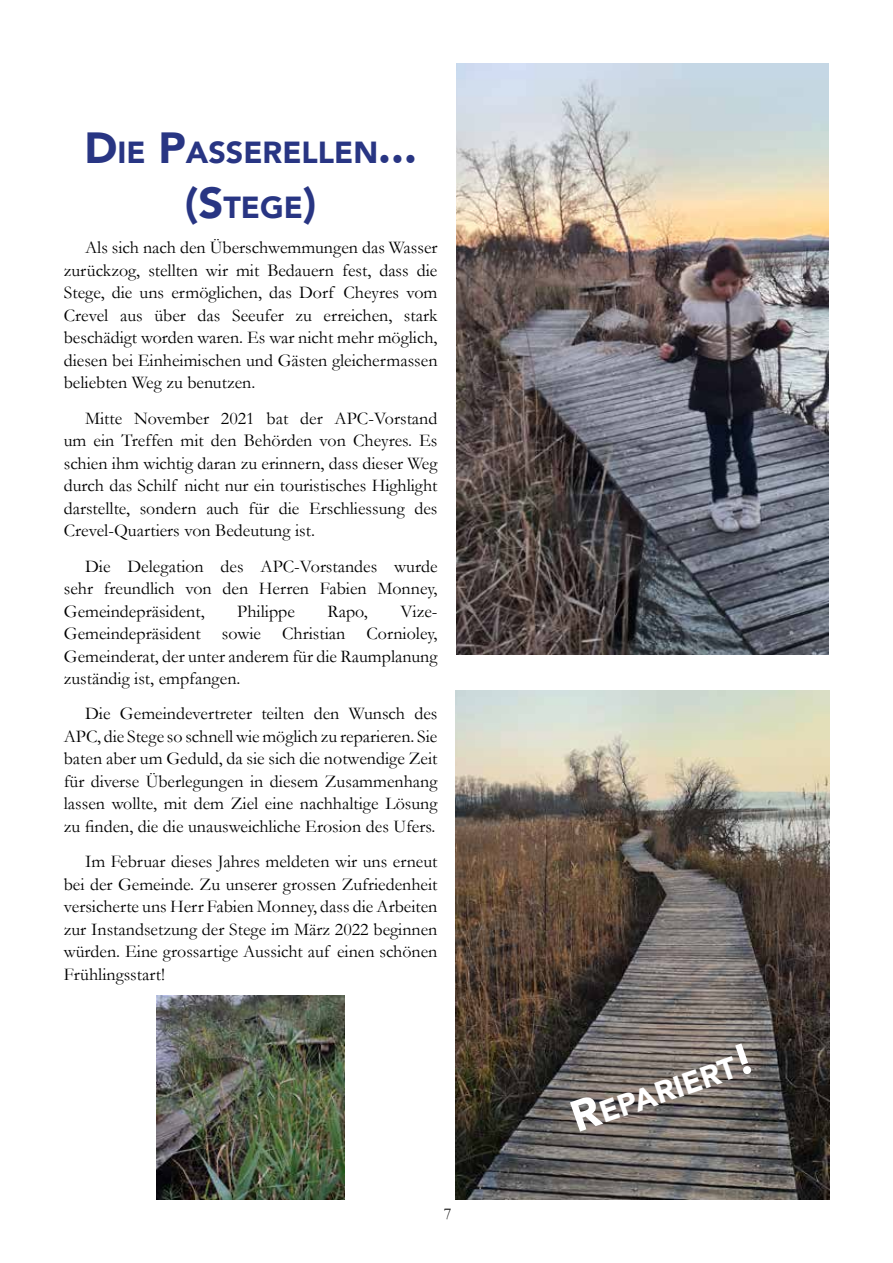
<style>
.page{position:relative;width:893px;height:1263px;background:#fff}
.page>*{position:absolute;margin:0;border:0;box-sizing:border-box;transform-origin:0 0}
.t1{font:900 30.45px/55.5px "Avenir";color:#283583;text-align:center}
.t2{font:900 30.45px "Avenir";color:#fff}
.t3{font:18px/22.5px "Garamond";color:#000;text-align:justify}
.t4{font:16.5px "Garamond";color:#000}
.s1{font-size:43.5px}
</style>
<div class="page">
<img style="left:457px;top:64px;width:371px;height:590px">
<img style="left:156px;top:995px;width:188px;height:204px">
<img style="left:455px;top:690px;width:374px;height:509px">
<h1 class="t1" style="left:84px;top:124px;width:334px"><span class="s1">D</span>IE <span class="s1">P</span>ASSERELLEN<span class="s1">... (S</span>TEGE<span class="s1">)</span></h1>
<p class="t3" style="left:64px;top:236px;width:375px;text-indent:21px">Als sich nach den Überschwemmungen das Wasser zurückzog, stellten wir mit Bedauern fest, dass die Stege, die uns ermöglichen, das Dorf Cheyres vom Crevel aus über das Seeufer zu erreichen, stark beschädigt worden waren. Es war nicht mehr möglich, diesen bei Einheimischen und Gästen gleichermassen beliebten Weg zu benutzen.</p>
<p class="t3" style="left:64px;top:407px;width:375px;text-indent:21px">Mitte November 2021 bat der APC-Vorstand um ein Treffen mit den Behörden von Cheyres. Es schien ihm wichtig daran zu erinnern, dass dieser Weg durch das Schilf nicht nur ein touristisches Highlight darstellte, sondern auch für die Erschliessung des Crevel-Quartiers von Bedeutung ist.</p>
<p class="t3" style="left:64px;top:554px;width:375px;text-indent:21px">Die Delegation des APC-Vorstandes wurde sehr freundlich von den Herren Fabien Monney, Gemeindepräsident,</p>
<p class="t3" style="left:237px;top:599px;width:59px">Philippe</p>
<p class="t3" style="left:328px;top:599px;width:42px">Rapo,</p>
<p class="t3" style="left:64px;top:599px;width:375px;text-indent:337px">Vize-Gemeindepräsident sowie Christian Cornioley, Gemeinderat, der unter anderem für die Raumplanung zuständig ist, empfangen.</p>
<p class="t3" style="left:64px;top:702px;width:375px;text-indent:21px">Die Gemeindevertreter teilten den Wunsch des APC, die Stege so schnell wie möglich zu reparieren. Sie baten aber um Geduld, da sie sich die notwendige Zeit für diverse Überlegungen in diesem Zusammenhang lassen wollte, mit dem Ziel eine nachhaltige Lösung zu finden, die die unausweichliche Erosion des Ufers.</p>
<p class="t3" style="left:64px;top:850px;width:375px;text-indent:21px">Im Februar dieses Jahres meldeten wir uns erneut bei der Gemeinde. Zu unserer grossen Zufriedenheit versicherte uns Herr Fabien Monney, dass die Arbeiten zur Instandsetzung der Stege im März 2022 beginnen würden. Eine grossartige Aussicht auf einen schönen Frühlingsstart!</p>
<p class="t4" style="left:444px;top:1203px;width:9px">7</p>
<h1 class="t2" style="left:565px;top:1098px;width:192px;rotate:-19deg"><span class="s1">R</span>EPA RIERT<span class="s1">!</span></h1>
</div>
